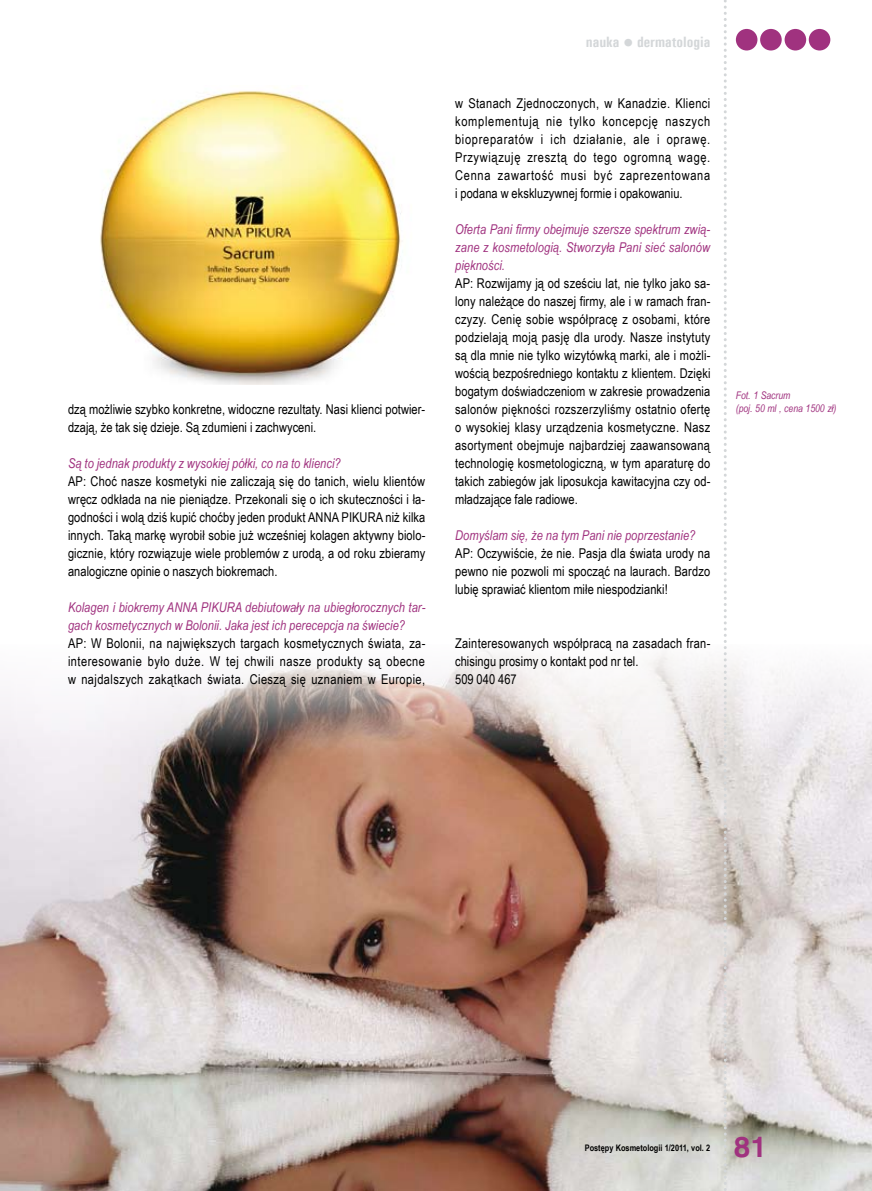
<style>
.page{position:relative;width:872px;height:1191px;background:#fff}
.page>*{position:absolute;margin:0;border:0;box-sizing:border-box;transform-origin:0 0}
.t1{font:700 27px "Swis 721 PL";color:#a0327f}
.t2{font:700 condensed 15px "Univers";color:#d4d7d9}
.t3{font:13.5px/18px "Arial Narrow";letter-spacing:.005em;color:#000;text-align:justify}
.t4{font:italic 13.5px/18px "Arial Narrow";letter-spacing:.005em;color:#a0327f;text-align:justify}
.t5{font:italic 10.5px/12.6px "Arial Narrow";color:#a0327f}
.t6{font:700 9px "Arial Narrow";color:#000}
.s1{font-size:21px}
</style>
<div class="page">
<img style="left:0;top:646px;width:872px;height:545px">
<svg style="left:723px;top:0;width:3px;height:1191px"></svg>
<img style="left:100px;top:87px;width:302px;height:297px">
<div style="left:736px;top:29px;width:21px;height:21px;background:#a0327f;border-radius:50%"></div>
<div style="left:760px;top:29px;width:21px;height:21px;background:#a0327f;border-radius:50%"></div>
<div style="left:784px;top:29px;width:22px;height:21px;background:#a0327f;border-radius:50%"></div>
<div style="left:808px;top:29px;width:22px;height:21px;background:#a0327f;border-radius:50%"></div>
<p class="t3" style="left:68px;top:400px;width:359px">dzą możliwie szybko konkretne, widoczne rezultaty. Nasi klienci potwier&shy;dzają, że tak się dzieje. Są zdumieni i zachwyceni.</p>
<p class="t4" style="left:68px;top:454px;width:274px">Są to jednak produkty z wysokiej półki, co na to klienci?</p>
<p class="t3" style="left:68px;top:472px;width:359px">AP: Choć nasze kosmetyki nie zaliczają się do tanich, wielu klientów wręcz odkłada na nie pieniądze. Przekonali się o ich skuteczności i ła&shy;godności i wolą dziś kupić choćby jeden produkt Anna Pikura niż kilka innych. Taką markę wyrobił sobie już wcześniej kolagen aktywny biolo&shy;gicznie, który rozwiązuje wiele problemów z urodą, a od roku zbieramy analogiczne opinie o naszych biokremach.</p>
<p class="t4" style="left:68px;top:598px;width:359px">Kolagen i biokremy Anna Pikura debiutowały na ubiegłorocznych tar&shy;gach kosmetycznych w Bolonii. Jaka jest ich perecepcja na świecie?</p>
<p class="t3" style="left:68px;top:634px;width:359px">AP: W Bolonii, na największych targach kosmetycznych świata, za&shy;interesowanie było duże. W tej chwili nasze produkty są obecne w najdalszych zakątkach świata. Cieszą się uznaniem w Europie,</p>
<p class="t2" style="left:586px;top:32px;width:126px">nauka <span class="s1">•</span> dermatologia</p>
<p class="t3" style="left:455px;top:94px;width:257px">w Stanach Zjednoczonych, w Kanadzie. Klienci komplementują nie tylko koncepcję naszych biopreparatów i ich działanie, ale i oprawę.<br>Przywiązuję zresztą do tego ogromną wagę.<br>Cenna zawartość musi być zaprezentowana i podana w ekskluzywnej formie i opakowaniu.</p>
<p class="t4" style="left:455px;top:220px;width:256px">Oferta Pani firmy obejmuje szersze spektrum zwią&shy;zane z kosmetologią. Stworzyła Pani sieć salonów piękności.</p>
<p class="t3" style="left:455px;top:274px;width:257px">AP: Rozwijamy ją od sześciu lat, nie tylko jako sa&shy;lony należące do naszej firmy, ale i w ramach fran&shy;czyzy. Cenię sobie współpracę z osobami, które podzielają moją pasję dla urody. Nasze instytuty są dla mnie nie tylko wizytówką marki, ale i możli&shy;wością bezpośredniego kontaktu z klientem. Dzięki bogatym doświadczeniom w zakresie prowadzenia salonów piękności rozszerzyliśmy ostatnio ofertę o wysokiej klasy urządzenia kosmetyczne. Nasz asortyment obejmuje najbardziej zaawansowaną technologię kosmetologiczną, w tym aparaturę do takich zabiegów jak liposukcja kawitacyjna czy od&shy;mładzające fale radiowe.</p>
<p class="t4" style="left:455px;top:526px;width:242px">Domyślam się, że na tym Pani nie poprzestanie?</p>
<p class="t3" style="left:455px;top:544px;width:257px">AP: Oczywiście, że nie. Pasja dla świata urody na pewno nie pozwoli mi spocząć na laurach. Bardzo lubię sprawiać klientom miłe niespodzianki!</p>
<p class="t3" style="left:455px;top:634px;width:257px;text-align:left">Zainteresowanych współpracą na zasadach fran&shy;chisingu prosimy o kontakt pod nr tel.<br>509 040 467</p>
<p class="t5" style="left:736px;top:389px;width:102px">Fot. 1 Sacrum<br>(poj. 50 ml , cena 1500 zł)</p>
<p class="t6" style="left:585px;top:1141px;width:127px">Postępy Kosmetologii 1/2011, vol. 2</p>
<h1 class="t1" style="left:734px;top:1128px;width:34px">81</h1>
</div>
